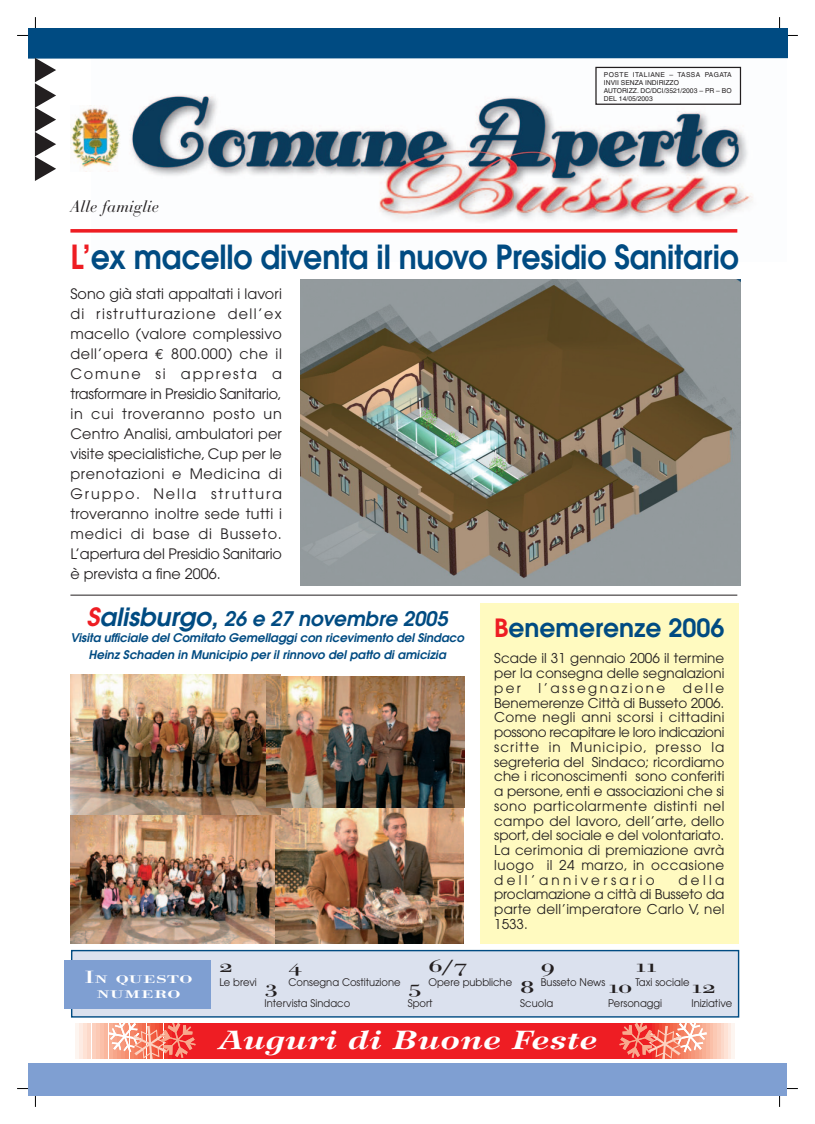
<style>
.page{position:relative;width:815px;height:1124px;background:#fff}
.page>*{position:absolute;margin:0;border:0;box-sizing:border-box;transform-origin:0 0}
.t1{font:600 33px "Avant Garde";letter-spacing:-.005em;color:#004b82;scale:.91 1}
.t2{font:italic 700 26.25px "Wilke";color:#fff;scale:1.35 1}
.t3{font:600 25px "Avant Garde";color:#004b82}
.t4{font:italic 600 20px "Avant Garde";color:#004b82}
.t5{font:18.38px/14.6px "Bodoni Ant SCT";color:#fff;text-align:center;scale:1.63 1}
.t6{font:18.38px "Bodoni Ant SCT";color:#231f20;scale:1.55 1}
.t7{font:italic 16.25px "Bauer Bodoni";letter-spacing:.015em;color:#231f20}
.t8{font:14.38px/20px "Avant Garde";letter-spacing:-.015em;color:#231f20;text-align:justify}
.t9{font:13.5px/14.8px "Avant Garde";letter-spacing:.02em;color:#231f20;text-align:justify}
.t10{font:13.5px "Avant Garde";letter-spacing:.17em;color:#231f20}
.t11{font:italic 600 11.88px/16.9px "Avant Garde";letter-spacing:-.005em;color:#004b82;text-align:center}
.t12{font:10.5px "Avant Garde";color:#231f20;scale:.95 1}
.t13{font:6.75px/8px "Helvetica";color:#231f20}
.s1{color:#ee1d23}
.s2{font-family:"Euro Mono"}
.s3{font-size:25px;color:#ee1d23}
.s4{font-size:25px}
.s5{font-family:"Bodoni Ant SCT";font-size:18.38px}
</style>
<div class="page">
<hr style="left:75px;top:1022px;width:4px;height:35px;background:#fdf5f0">
<hr style="left:79px;top:1022px;width:4px;height:35px;background:#fdebe3">
<hr style="left:83px;top:1022px;width:4px;height:35px;background:#fee2d5">
<hr style="left:88px;top:1022px;width:3px;height:35px;background:#fcd9ca">
<hr style="left:92px;top:1022px;width:3px;height:35px;background:#fcd0be">
<hr style="left:96px;top:1022px;width:4px;height:35px;background:#fcc9b4">
<hr style="left:100px;top:1022px;width:4px;height:35px;background:#fbc0a9">
<hr style="left:104px;top:1022px;width:4px;height:35px;background:#fab79e">
<div style="left:175px;top:1022px;width:474px;height:35px;background:#ee1d23"></div>
<hr style="left:706px;top:1022px;width:4px;height:35px;background:#fab79e">
<hr style="left:710px;top:1022px;width:3px;height:35px;background:#fbc0a9">
<hr style="left:713px;top:1022px;width:4px;height:35px;background:#fcc9b4">
<hr style="left:717px;top:1022px;width:4px;height:35px;background:#fcd0be">
<hr style="left:721px;top:1022px;width:3px;height:35px;background:#fcd9ca">
<hr style="left:724px;top:1022px;width:4px;height:35px;background:#fee2d5">
<hr style="left:728px;top:1022px;width:4px;height:35px;background:#fdebe3">
<hr style="left:731px;top:1022px;width:4px;height:35px;background:#fdf5f0">
<svg style="left:109px;top:1022px;width:87px;height:35px"></svg>
<svg style="left:619px;top:1022px;width:88px;height:35px"></svg>
<div style="left:71px;top:949px;width:668px;height:68px;background:#dbe1ee;border:1px solid #004b82"></div>
<div style="left:64px;top:960px;width:147px;height:49px;background:#7f9fd2"></div>
<img style="left:301px;top:280px;width:439px;height:305px">
<img style="left:70px;top:814px;width:205px;height:129px">
<img style="left:275px;top:807px;width:189px;height:136px">
<img style="left:70px;top:674px;width:210px;height:140px">
<img style="left:267px;top:676px;width:197px;height:131px">
<div style="left:480px;top:602px;width:259px;height:341px;background:#fffac0"></div>
<div style="left:28px;top:1063px;width:759px;height:32px;background:#7f9fd2"></div>
<img style="left:91px;top:181px;width:662px;height:52px">
<svg style="left:17px;top:17px;width:781px;height:164px"></svg>
<hr style="left:70px;top:229px;width:667px;height:3px;background:#ee1d23">
<hr style="left:70px;top:594px;width:667px;height:1px;background:#231f20">
<p class="t13" style="left:604px;top:71px;width:129px">POSTE ITALIANE – TASSA PAGATA<br>INVII SENZA INDIRIZZO<br>AUTORIZZ. DC/DCI/3521/2003 – PR – BO<br>DEL 14/05/2003</p>
<p class="t7" style="left:70px;top:200px;width:90px">Alle famiglie</p>
<h1 class="t1" style="left:70px;top:244px;width:736px"><span class="s1">L’</span>ex macello diventa il nuovo Presidio Sanitario</h1>
<p class="t8" style="left:70px;top:285px;width:213px">Sono già stati appaltati i lavori di ristrutturazione dell’ex macello (valore complessivo dell’opera <span class="s2">€</span> 800.000) che il Comune si appresta a trasformare in Presidio Sanitario, in cui troveranno posto un Centro Analisi, ambulatori per visite specialistiche, Cup per le prenotazioni e Medicina di Gruppo. Nella struttura troveranno inoltre sede tutti i medici di base di Busseto.<br>L’apertura del Presidio Sanitario è prevista a fine 2006.</p>
<h3 class="t4" style="left:87px;top:610px;width:366px"><span class="s3">S</span><span class="s4">alisburgo,</span> 26 e 27 novembre 2005</h3>
<p class="t11" style="left:70px;top:630px;width:397px">Visita ufficiale del Comitato Gemellaggi con ricevimento del Sindaco<br>Heinz Schaden in Municipio per il rinnovo del patto di amicizia</p>
<h3 class="t3" style="left:494px;top:618px;width:232px"><span class="s1">B</span>enemerenze 2006</h3>
<p class="t9" style="left:494px;top:652px;width:232px">Scade il 31 gennaio 2006 il termine per la consegna delle segnalazioni per</p>
<p class="t9" style="left:494px;top:681px;width:232px;text-indent:189px">delle Benemerenze Città di Busseto 2006.<br>Come negli anni scorsi i cittadini possono recapitare le loro indicazioni scritte in Municipio, presso la segreteria del Sindaco; ricordiamo che i riconoscimenti sono conferiti a persone, enti e associazioni che si sono particolarmente distinti nel campo del lavoro, dell’arte, dello sport, del sociale e del volontariato.<br>La cerimonia di premiazione avrà luogo il 24 marzo, in occasione dell’anniversario</p>
<p class="t10" style="left:538px;top:682px;width:128px">l’assegnazione</p>
<p class="t9" style="left:494px;top:873px;width:232px;text-indent:184px">della proclamazione a città di Busseto da parte dell’imperatore Carlo V, nel 1533.</p>
<h3 class="t5" style="left:84px;top:969px;width:68px">In questo numero</h3>
<h3 class="t6" style="left:219px;top:954px;width:10px">2</h3>
<p class="t12" style="left:219px;top:978px;width:41px">Le brevi</p>
<h3 class="t6" style="left:428px;top:954px;width:26px">6/7</h3>
<p class="t12" style="left:428px;top:978px;width:90px">Opere pubbliche</p>
<h3 class="t6" style="left:289px;top:954px;width:11px">4</h3>
<p class="t12" style="left:289px;top:978px;width:120px">Consegna Costituzione</p>
<h3 class="t6" style="left:408px;top:975px;width:11px">5</h3>
<p class="t12" style="left:408px;top:999px;width:28px">Sport</p>
<h3 class="t6" style="left:265px;top:975px;width:10px">3</h3>
<p class="t12" style="left:265px;top:999px;width:92px">Intervista Sindaco</p>
<h3 class="t6" style="left:541px;top:954px;width:11px">9</h3>
<h3 class="t6" style="left:636px;top:954px;width:15px">11</h3>
<p class="t12" style="left:541px;top:978px;width:158px">Busseto News <span class="s5">10</span> Taxi sociale</p>
<h3 class="t6" style="left:520px;top:975px;width:11px">8</h3>
<p class="t12" style="left:520px;top:999px;width:36px">Scuola</p>
<h3 class="t6" style="left:692px;top:975px;width:17px">12</h3>
<p class="t12" style="left:692px;top:999px;width:44px">Iniziative</p>
<p class="t12" style="left:608px;top:999px;width:59px">Personaggi</p>
<h2 class="t2" style="left:218px;top:1029px;width:283px">Auguri di Buone Feste</h2>
</div>
